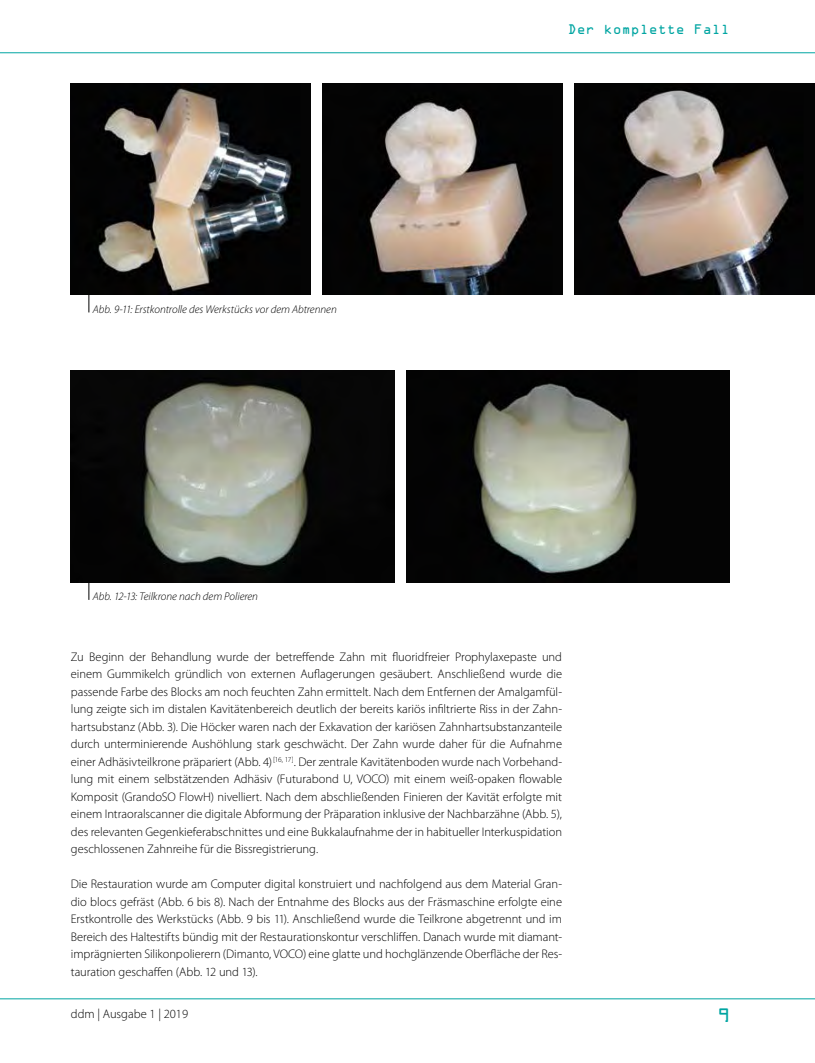
<style>
.page{position:relative;width:815px;height:1063px;background:#fff}
.page>*{position:absolute;margin:0;border:0;box-sizing:border-box;transform-origin:0 0}
.t1{font:17.5px "OCRA Std";color:#00a5a2}
.t2{font:300 12.5px/17.5px "Myriad Pro";letter-spacing:-.005em;color:#000;text-align:justify}
.t3{font:12.5px "OCRA Std";color:#00a5a2}
.t4{font:italic 300 11.25px "Myriad Pro";color:#000}
</style>
<div class="page">
<hr style="left:0;top:52px;width:815px;height:1px;background:#00a5a2">
<hr style="left:0;top:998px;width:815px;height:1px;background:#00a5a2">
<svg style="left:89px;top:295px;width:1px;height:17px"></svg>
<img style="left:71px;top:83px;width:239px;height:212px">
<img style="left:323px;top:83px;width:239px;height:212px">
<img style="left:574px;top:83px;width:241px;height:212px">
<svg style="left:89px;top:582px;width:1px;height:18px"></svg>
<img style="left:71px;top:371px;width:323px;height:211px">
<img style="left:407px;top:371px;width:323px;height:211px">
<p class="t4" style="left:93px;top:302px;width:246px">Abb. 9-11: Erstkontrolle des Werkstücks vor dem Abtrennen</p>
<p class="t4" style="left:93px;top:590px;width:167px">Abb. 12-13: Teilkrone nach dem Polieren</p>
<p class="t3" style="left:568px;top:23px;width:164px">Der komplette Fall</p>
<p class="t2" style="left:71px;top:648px;width:493px">Zu Beginn der Behandlung wurde der betreffende Zahn mit fluoridfreier Prophylaxepaste und einem Gummikelch gründlich von externen Auflagerungen gesäubert. Anschließend wurde die passende Farbe des Blocks am noch feuchten Zahn ermittelt. Nach dem Entfernen der Amalgamfül&shy;lung zeigte sich im distalen Kavitätenbereich deutlich der bereits kariös infiltrierte Riss in der Zahn&shy;hartsubstanz (Abb. 3). Die Höcker waren nach der Exkavation der kariösen Zahnhartsubstanzanteile durch unterminierende Aushöhlung stark geschwächt. Der Zahn wurde daher für die Aufnahme einer Adhäsivteilkrone präpariert (Abb. 4)<sup>[16,</sup> <sup>17]</sup>. Der zentrale Kavitätenboden wurde nach Vorbehand&shy;lung mit einem selbstätzenden Adhäsiv (Futurabond U, VOCO) mit einem weiß-opaken flowable Komposit (GrandoSO FlowH) nivelliert. Nach dem abschließenden Finieren der Kavität erfolgte mit einem Intraoralscanner die digitale Abformung der Präparation inklusive der Nachbarzähne (Abb. 5), des relevanten Gegenkieferabschnittes und eine Bukkalaufnahme der in habitueller Interkuspidation geschlossenen Zahnreihe für die Bissregistrierung.</p>
<p class="t2" style="left:71px;top:875px;width:493px">Die Restauration wurde am Computer digital konstruiert und nachfolgend aus dem Material Gran&shy;dio blocs gefräst (Abb. 6 bis 8). Nach der Entnahme des Blocks aus der Fräsmaschine erfolgte eine Erstkontrolle des Werkstücks (Abb. 9 bis 11). Anschließend wurde die Teilkrone abgetrennt und im Bereich des Haltestifts bündig mit der Restaurationskontur verschliffen. Danach wurde mit diamant&shy;imprägnierten Silikonpolierern (Dimanto, VOCO) eine glatte und hochglänzende Oberfläche der Res&shy;tauration geschaffen (Abb. 12 und 13).</p>
<p class="t2" style="left:71px;top:1005px;width:119px">ddm | Ausgabe 1 | 2019</p>
<h1 class="t1" style="left:717px;top:1008px;width:14px">9</h1>
</div>
